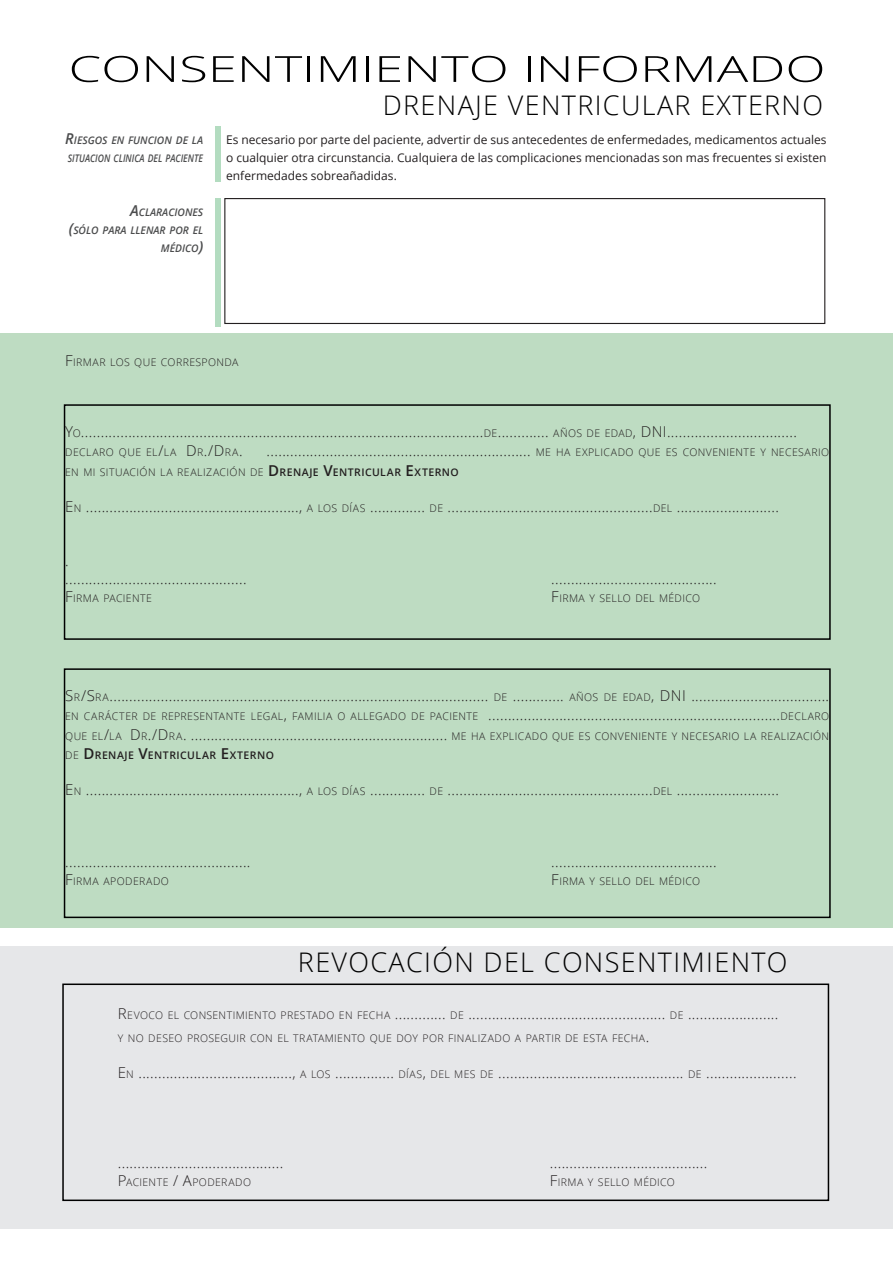
<style>
.page{position:relative;width:893px;height:1263px;background:#fff}
.page>*{position:absolute;margin:0;border:0;box-sizing:border-box;transform-origin:0 0}
.t1{font:300 36px "Open Sans";color:#000;scale:1.46 1}
.SUBTITULO{font:300 27px "Open Sans";letter-spacing:.05em;color:#000}
.Year-BOx{font:300 15px/19.5px "Open Sans";color:#231f20;text-align:justify}
.texto{font:12px/18px "Open Sans";color:#231f20;text-align:justify}
.Year-BOx-2{font:300 10.5px "Open Sans";letter-spacing:.035em;color:#231f20}
.titulos_del_parrafo{font:italic 600 10.5px/18px "Open Sans";color:#4b4c4d;text-align:right}
.titulos_del_parrafo-2{font:italic 600 10.5px "Open Sans";color:#4b4c4d;scale:.82 1}
.Year-BOx-3{font:600 10.5px "Open Sans";letter-spacing:.045em;color:#231f20}
.s1{font-size:15px}
.s2{font-size:10.5px}
.s3{font-weight:600;font-size:15px}
.s4{font-weight:600}
.s5{font-weight:300}
</style>
<div class="page">
<div style="left:0;top:946px;width:893px;height:283px;background:#e6e7e9"></div>
<div style="left:0;top:333px;width:893px;height:594px;background:#bedcc2"></div>
<div style="left:62px;top:983px;width:767px;height:218px;border:2px solid #000"></div>
<div style="left:216px;top:126px;width:5px;height:55px;background:#b3dcc0"></div>
<div style="left:215px;top:198px;width:5px;height:129px;background:#b3dcc0"></div>
<div style="left:224px;top:198px;width:601px;height:126px;border:1px solid #231f20"></div>
<div style="left:64px;top:404px;width:767px;height:236px;border:2px solid #000"></div>
<div style="left:64px;top:668px;width:767px;height:250px;border:2px solid #000"></div>
<h1 class="t1" style="left:68px;top:44px;width:520px">CONSENTIMIENTO INFORMADO</h1>
<p class="titulos_del_parrafo" style="left:65px;top:131px;width:139px"><span class="s1">R</span>IESGOS EN FUNCION DE LA</p>
<p class="titulos_del_parrafo-2" style="left:68px;top:151px;width:166px">SITUACION CLINICA DEL PACIENTE</p>
<p class="titulos_del_parrafo" style="left:69px;top:203px;width:136px"><span class="s1">A</span>CLARACIONES<br><span class="s1">(</span>SÓLO PARA LLENAR POR EL<br>MÉDICO<span class="s1">)</span></p>
<p class="SUBTITULO" style="left:383px;top:87px;width:442px">DRENAJE VENTRICULAR EXTERNO</p>
<p class="texto" style="left:226px;top:130px;width:602px">Es necesario por parte del paciente, advertir de sus antecedentes de enfermedades, medicamentos actuales o cualquier otra circunstancia. Cualquiera de las complicaciones mencionadas son mas frecuentes si existen enfermedades sobreañadidas.</p>
<p class="Year-BOx-2" style="left:65px;top:355px;width:175px"><span class="s1">F</span>IRMAR LOS QUE CORRESPONDA</p>
<p class="Year-BOx" style="left:65px;top:421px;width:733px">Y<span class="s2">O</span>......................................................................................................<span class="s2">DE</span>............. <span class="s2">AÑOS DE EDAD</span>, DNI.................................</p>
<p class="Year-BOx-2" style="left:65px;top:445px;width:179px">DECLARO QUE EL<span class="s1">/</span>LA <span class="s1">D</span> R<span class="s1">./D</span> RA<span class="s1">.</span></p>
<p class="Year-BOx" style="left:267px;top:441px;width:564px">................................................................... <span class="s2">ME HA EXPLICADO QUE ES CONVENIENTE Y NECESARIO</span></p>
<p class="Year-BOx-2" style="left:65px;top:465px;width:395px">EN MI SITUACIÓN LA REALIZACIÓN DE <span class="s3">D</span><span class="s4">RENAJE</span> <span class="s3">V</span><span class="s4">ENTRICULAR</span> <span class="s3">E</span><span class="s4">XTERNO</span></p>
<p class="Year-BOx" style="left:65px;top:496px;width:715px">E<span class="s2">N</span> ......................................................, <span class="s2">A LOS DÍAS</span> .............. <span class="s2">DE</span> ....................................................<span class="s2">DEL</span> ..........................</p>
<p class="Year-BOx" style="left:65px;top:550px;width:5px">.</p>
<p class="Year-BOx" style="left:65px;top:568px;width:183px">..............................................</p>
<p class="Year-BOx" style="left:551px;top:568px;width:167px">..........................................</p>
<p class="Year-BOx-2" style="left:65px;top:591px;width:88px"><span class="s1">F</span>IRMA PACIENTE</p>
<p class="Year-BOx" style="left:423px;top:586px;width:35px">F</p>
<p class="Year-BOx-2" style="left:559px;top:591px;width:142px">IRMA Y SELLO DEL MÉDICO</p>
<p class="Year-BOx" style="left:65px;top:685px;width:604px">S<span class="s2">R</span>/S<span class="s2">RA</span>................................................................................................ <span class="s2">DE</span> ............. <span class="s2">AÑOS DE EDAD</span>, DNI</p>
<p class="Year-BOx" style="left:65px;top:685px;width:765px;text-indent:626px">...................................<br><span class="s2">EN CARÁCTER DE REPRESENTANTE LEGAL</span>, <span class="s2">FAMILIA O ALLEGADO DE PACIENTE</span> ..........................................................................<span class="s2">DECLARO QUE EL</span>/<span class="s2">LA</span> D <span class="s2">R</span>./D <span class="s2">RA</span>. ................................................................. <span class="s2">ME HA EXPLICADO QUE ES CONVENIENTE Y NECESARIO LA REALIZACIÓN</span></p>
<p class="Year-BOx-3" style="left:65px;top:748px;width:210px"><span class="s5">DE</span> <span class="s1">D</span>RENAJE <span class="s1">V</span>ENTRICULAR <span class="s1">E</span>XTERNO</p>
<p class="Year-BOx" style="left:65px;top:780px;width:715px">E<span class="s2">N</span> ......................................................, <span class="s2">A LOS DÍAS</span> .............. <span class="s2">DE</span> ....................................................<span class="s2">DEL</span> ..........................</p>
<p class="Year-BOx" style="left:65px;top:852px;width:187px">...............................................</p>
<p class="Year-BOx" style="left:551px;top:852px;width:167px">..........................................</p>
<p class="Year-BOx-2" style="left:65px;top:874px;width:105px"><span class="s1">F</span>IRMA APODERADO</p>
<p class="Year-BOx" style="left:369px;top:870px;width:39px">F</p>
<p class="Year-BOx-2" style="left:559px;top:874px;width:142px">IRMA Y SELLO DEL MÉDICO</p>
<p class="SUBTITULO" style="left:298px;top:943px;width:491px">REVOCACIÓN DEL CONSENTIMIENTO</p>
<p class="Year-BOx" style="left:118px;top:1003px;width:662px">R<span class="s2">EVOCO EL CONSENTIMIENTO PRESTADO EN FECHA</span> ............. <span class="s2">DE</span> .................................................. <span class="s2">DE</span> .......................</p>
<p class="Year-BOx-2" style="left:118px;top:1030px;width:533px">Y NO DESEO PROSEGUIR CON EL TRATAMIENTO QUE DOY POR FINALIZADO A PARTIR DE ESTA FECHA<span class="s1">.</span></p>
<p class="Year-BOx" style="left:64px;top:1062px;width:32px">E</p>
<p class="Year-BOx" style="left:126px;top:1062px;width:672px"><span class="s2">N</span> ......................................., <span class="s2">A LOS</span> ............... <span class="s2">DÍAS</span>, <span class="s2">DEL MES DE</span> ............................................... <span class="s2">DE</span> .......................</p>
<p class="Year-BOx" style="left:118px;top:1152px;width:167px">..........................................</p>
<p class="Year-BOx" style="left:550px;top:1152px;width:159px">........................................</p>
<p class="Year-BOx" style="left:64px;top:1170px;width:32px">P</p>
<p class="Year-BOx-2" style="left:126px;top:1174px;width:170px">ACIENTE <span class="s1">/ A</span>PODERADO <span class="s1">F</span></p>
<p class="Year-BOx-2" style="left:558px;top:1174px;width:119px">IRMA Y SELLO MÉDICO</p>
</div>
